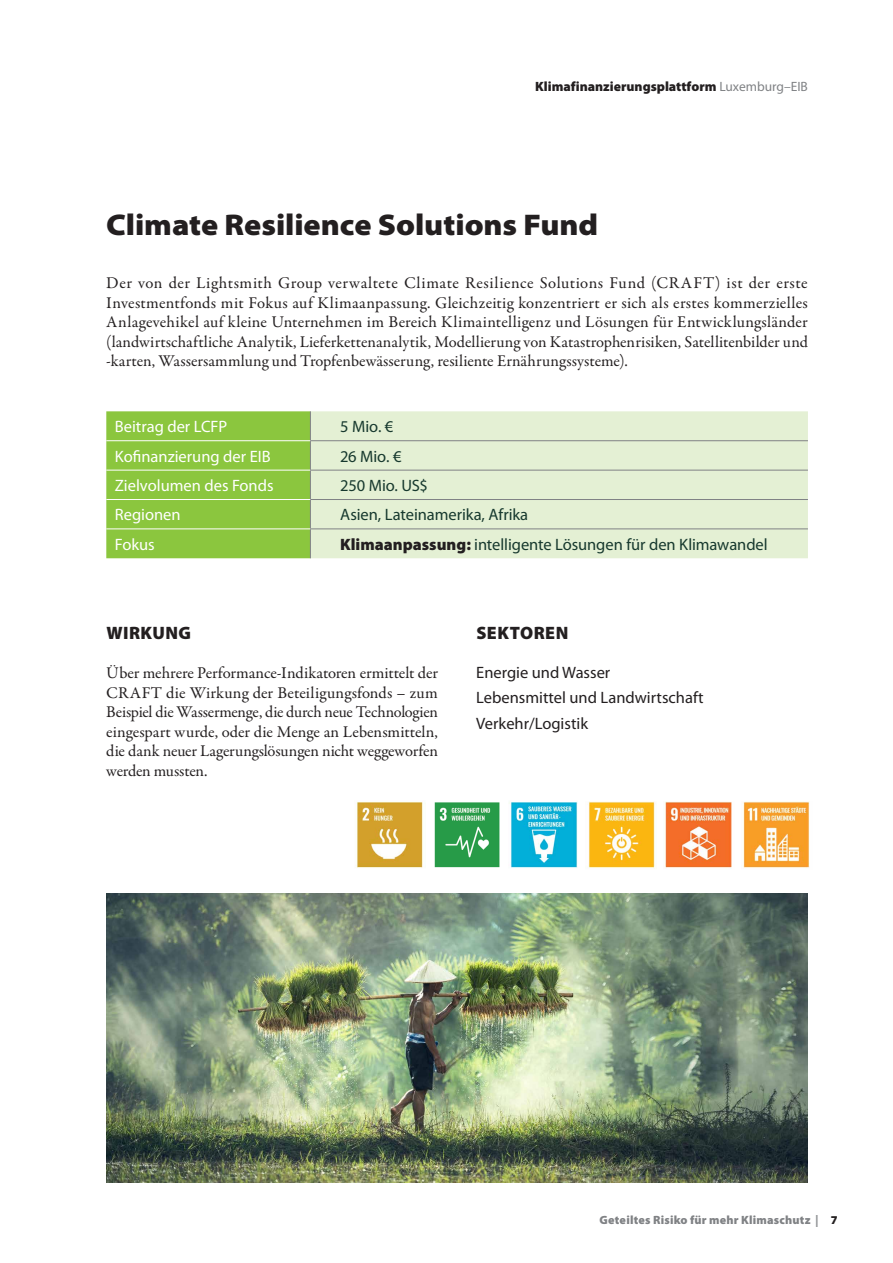
<style>
.page{position:relative;width:893px;height:1263px;background:#fff}
.page>*{position:absolute;margin:0;border:0;box-sizing:border-box;transform-origin:0 0}
._03_Titres{font:900 semi-expanded 30px "Myriad Pro";letter-spacing:-.005em;color:#231f20}
._05_TITRE_GRAPH{font:900 18px "Myriad Pro";letter-spacing:.025em;color:#231f20}
._04_TXT_COURANT_EN{font:16.5px/19.5px "Garamond Premr Pro";letter-spacing:-.005em;color:#231f20;text-align:justify}
.BOX{font:16.5px "Myriad Pro";letter-spacing:-.005em;color:#17392e}
.t1{font:16.5px "Myriad Pro";color:#fff}
.t2{font:16.5px "Myriad Pro";color:#231f20}
.t3{font:900 13.5px "Myriad Pro";color:#231f20}
.t4{font:900 12px "Myriad Pro";letter-spacing:.015em;color:#808285}
.s1{font-weight:400;color:#808285}
.s2{font-weight:900;color:#231f20}
.s3{color:#939598}
.s4{color:#231f20}
</style>
<div class="page">
<div style="left:311px;top:411px;width:497px;height:147px;background:#e4f0d4"></div>
<hr style="left:310px;top:440px;width:498px;height:1px;background:#808285">
<hr style="left:310px;top:470px;width:498px;height:1px;background:#808285">
<hr style="left:310px;top:499px;width:498px;height:1px;background:#808285">
<hr style="left:310px;top:529px;width:498px;height:1px;background:#808285">
<div style="left:106px;top:411px;width:205px;height:147px;background:#8bc63e"></div>
<hr style="left:106px;top:440px;width:204px;height:1px;background:#fff">
<hr style="left:106px;top:470px;width:204px;height:1px;background:#fff">
<hr style="left:106px;top:499px;width:204px;height:1px;background:#fff">
<hr style="left:106px;top:529px;width:204px;height:1px;background:#fff">
<img style="left:106px;top:893px;width:701px;height:289px">
<img style="left:356px;top:802px;width:67px;height:66px">
<img style="left:434px;top:802px;width:66px;height:66px">
<img style="left:509px;top:802px;width:68px;height:66px">
<img style="left:588px;top:801px;width:67px;height:67px">
<img style="left:665px;top:801px;width:67px;height:67px">
<img style="left:742px;top:801px;width:68px;height:67px">
<p class="t3" style="left:535px;top:79px;width:274px">Klimafinanzierungsplattform <span class="s1">Luxemburg–EIB</span></p>
<p class="_03_Titres" style="left:106px;top:208px;width:493px">Climate Resilience Solutions Fund</p>
<p class="_04_TXT_COURANT_EN" style="left:106px;top:274px;width:703px">Der von der Lightsmith Group verwaltete Climate Resilience Solutions Fund (CRAFT) ist der erste Investmentfonds mit Fokus auf Klimaanpassung. Gleichzeitig konzentriert er sich als erstes kommerzielles Anlagevehikel auf kleine Unternehmen im Bereich Klimaintelligenz und Lösungen für Entwicklungsländer (landwirtschaftliche Analytik, Lieferkettenanalytik, Modellierung von Katastrophenrisiken, Satellitenbilder und -karten, Wassersammlung und Tropfenbewässerung, resiliente Ernährungssysteme).</p>
<p class="t1" style="left:115px;top:418px;width:114px">Beitrag der LCFP</p>
<p class="BOX" style="left:340px;top:418px;width:55px">5 Mio. €</p>
<p class="t1" style="left:115px;top:447px;width:157px">Kofinanzierung der EIB</p>
<p class="BOX" style="left:340px;top:447px;width:63px">26 Mio. €</p>
<p class="t1" style="left:115px;top:476px;width:160px">Zielvolumen des Fonds</p>
<p class="BOX" style="left:340px;top:476px;width:89px">250 Mio. US$</p>
<p class="t1" style="left:115px;top:506px;width:67px">Regionen</p>
<p class="BOX" style="left:340px;top:506px;width:190px">Asien, Lateinamerika, Afrika</p>
<p class="t1" style="left:115px;top:535px;width:42px">Fokus</p>
<p class="BOX" style="left:340px;top:535px;width:429px"><span class="s2">Klimaanpassung:</span> intelligente Lösungen für den Klimawandel</p>
<p class="_05_TITRE_GRAPH" style="left:106px;top:623px;width:86px">WIRKUNG</p>
<p class="_04_TXT_COURANT_EN" style="left:106px;top:664px;width:333px">Über mehrere Performance-Indikatoren ermittelt der CRAFT die Wirkung der Beteiligungsfonds – zum Beispiel die Wassermenge, die durch neue Technologien eingespart wurde, oder die Menge an Lebensmitteln, die dank neuer Lagerungslösungen nicht weggeworfen werden mussten.</p>
<p class="_05_TITRE_GRAPH" style="left:476px;top:623px;width:93px">SEKTOREN</p>
<p class="t2" style="left:476px;top:663px;width:136px">Energie und Wasser</p>
<p class="t2" style="left:476px;top:689px;width:229px">Lebensmittel und Landwirtschaft</p>
<p class="t2" style="left:476px;top:714px;width:113px">Verkehr/Logistik</p>
<p class="t4" style="left:599px;top:1213px;width:240px">Geteiltes Risiko für mehr Klimaschutz <span class="s3">|</span> <span class="s4">7</span></p>
</div>
